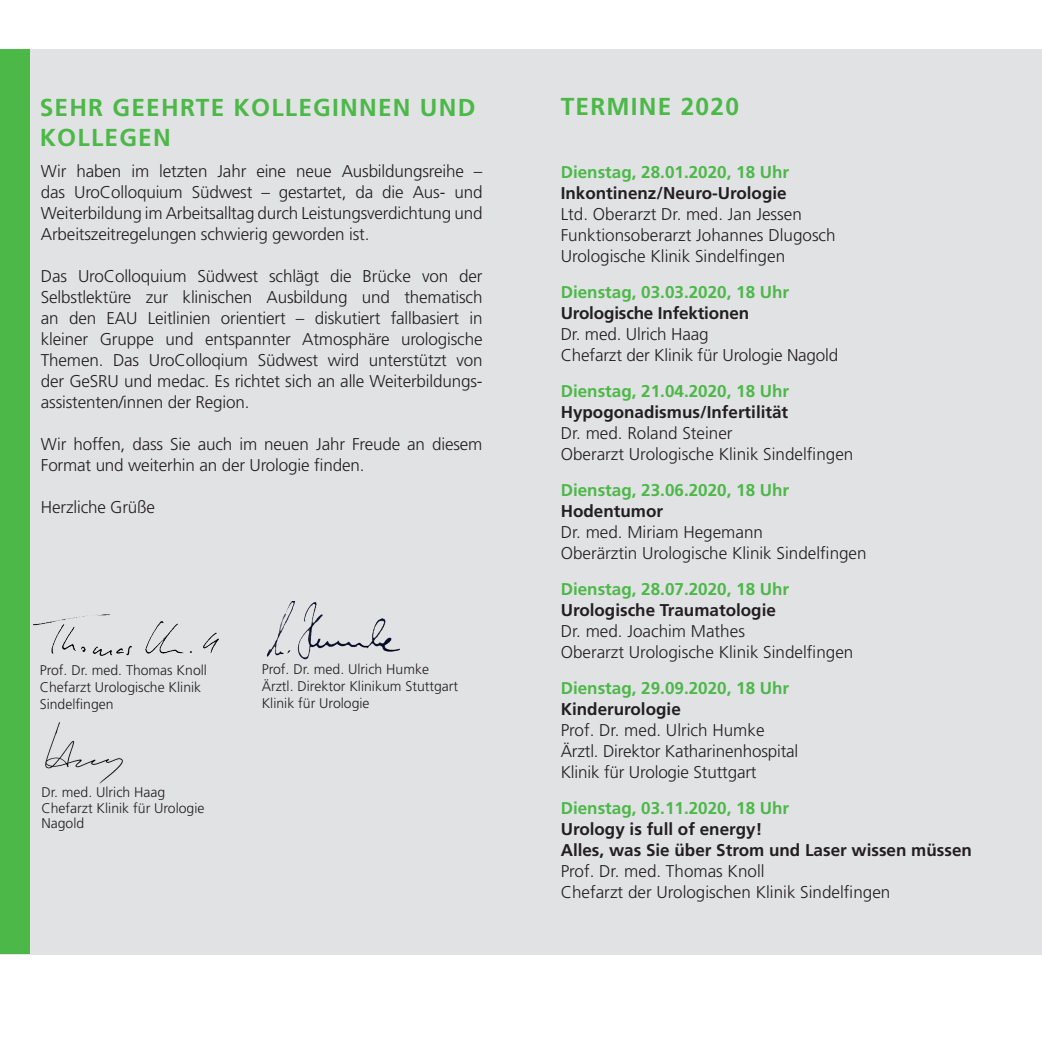
<style>
.page{position:relative;width:1042px;height:1042px;background:#fff}
.page>*{position:absolute;margin:0;border:0;box-sizing:border-box;transform-origin:0 0}
.t1{font:700 24.5px/29.4px "Frutiger LT Std";letter-spacing:.05em;color:#4cb848}
.t2{font:300 17.15px/21px "Frutiger LT Std";color:#231f20}
.t3{font:700 17.15px/21px "Frutiger LT Std";color:#231f20}
.t4{font:700 17.15px "Frutiger LT Std";color:#4cb848}
.t5{font:300 14px/16.8px "Frutiger LT Std";color:#231f20}
</style>
<div class="page">
<div style="left:0;top:50px;width:1042px;height:904px;background:#e1e2e4"></div>
<div style="left:0;top:50px;width:30px;height:904px;background:#4cb848"></div>
<img style="left:34px;top:614px;width:185px;height:42px">
<img style="left:45px;top:722px;width:78px;height:62px">
<img style="left:266px;top:601px;width:134px;height:59px">
<h1 class="t1" style="left:40px;top:93px;width:437px">SEHR GEEHRTE KOLLEGINNEN UND<br>KOLLEGEN</h1>
<p class="t2" style="left:41px;top:161px;width:443px;text-align:justify">Wir haben im letzten Jahr eine neue Ausbildungsreihe – das UroColloquium Südwest – gestartet, da die Aus- und Weiterbildung im Arbeitsalltag durch Leistungsverdichtung und Arbeitszeitregelungen schwierig geworden ist.</p>
<p class="t2" style="left:41px;top:266px;width:443px;text-align:justify">Das UroColloquium Südwest schlägt die Brücke von der Selbstlektüre zur klinischen Ausbildung und thematisch an den EAU Leitlinien orientiert – diskutiert fallbasiert in kleiner Gruppe und entspannter Atmosphäre urologische Themen. Das UroColloqium Südwest wird unterstützt von der GeSRU und medac. Es richtet sich an alle Weiterbildungs&shy;assistenten/innen der Region.</p>
<p class="t2" style="left:41px;top:434px;width:443px">Wir hoffen, dass Sie auch im neuen Jahr Freude an diesem<br>Format und weiterhin an der Urologie finden.</p>
<p class="t2" style="left:41px;top:497px;width:116px">Herzliche Grüße</p>
<p class="t5" style="left:40px;top:662px;width:169px">Prof. Dr. med. Thomas Knoll<br>Chefarzt Urologische Klinik<br>Sindelfingen</p>
<p class="t5" style="left:262px;top:661px;width:198px">Prof. Dr. med. Ulrich Humke<br>Ärztl. Direktor Klinikum Stuttgart<br>Klinik für Urologie</p>
<p class="t5" style="left:41px;top:784px;width:165px;line-height:15.8px">Dr. med. Ulrich Haag<br>Chefarzt Klinik für Urologie<br>Nagold</p>
<h1 class="t1" style="left:561px;top:91px;width:180px">TERMINE 2020</h1>
<p class="t4" style="left:561px;top:162px;width:230px">Dienstag, 28.01.2020, 18 Uhr</p>
<p class="t3" style="left:561px;top:183px;width:227px">Inkontinenz/Neuro-Urologie</p>
<p class="t2" style="left:561px;top:204px;width:276px">Ltd. Oberarzt Dr. med. Jan Jessen<br>Funktionsoberarzt Johannes Dlugosch<br>Urologische Klinik Sindelfingen</p>
<p class="t4" style="left:561px;top:282px;width:230px">Dienstag, 03.03.2020, 18 Uhr</p>
<p class="t3" style="left:561px;top:303px;width:190px">Urologische Infektionen</p>
<p class="t2" style="left:561px;top:324px;width:279px">Dr. med. Ulrich Haag<br>Chefarzt der Klinik für Urologie Nagold</p>
<p class="t4" style="left:561px;top:381px;width:230px">Dienstag, 21.04.2020, 18 Uhr</p>
<p class="t3" style="left:561px;top:402px;width:229px">Hypogonadismus/Infertilität</p>
<p class="t2" style="left:561px;top:423px;width:294px">Dr. med. Roland Steiner<br>Oberarzt Urologische Klinik Sindelfingen</p>
<p class="t4" style="left:561px;top:480px;width:230px">Dienstag, 23.06.2020, 18 Uhr</p>
<p class="t3" style="left:561px;top:500px;width:104px">Hodentumor</p>
<p class="t2" style="left:561px;top:522px;width:307px">Dr. med. Miriam Hegemann<br>Oberärztin Urologische Klinik Sindelfingen</p>
<p class="t4" style="left:561px;top:579px;width:230px">Dienstag, 28.07.2020, 18 Uhr</p>
<p class="t3" style="left:561px;top:599px;width:217px">Urologische Traumatologie</p>
<p class="t2" style="left:561px;top:621px;width:294px">Dr. med. Joachim Mathes<br>Oberarzt Urologische Klinik Sindelfingen</p>
<p class="t4" style="left:561px;top:678px;width:230px">Dienstag, 29.09.2020, 18 Uhr</p>
<p class="t3" style="left:561px;top:698px;width:122px">Kinderurologie</p>
<p class="t2" style="left:561px;top:719px;width:239px">Prof. Dr. med. Ulrich Humke<br>Ärztl. Direktor Katharinenhospital<br>Klinik für Urologie Stuttgart</p>
<p class="t4" style="left:561px;top:797px;width:230px">Dienstag, 03.11.2020, 18 Uhr</p>
<p class="t3" style="left:561px;top:818px;width:413px">Urology is full of energy!<br>Alles, was Sie über Strom und Laser wissen müssen</p>
<p class="t2" style="left:561px;top:860px;width:331px">Prof. Dr. med. Thomas Knoll<br>Chefarzt der Urologischen Klinik Sindelfingen</p>
</div>
